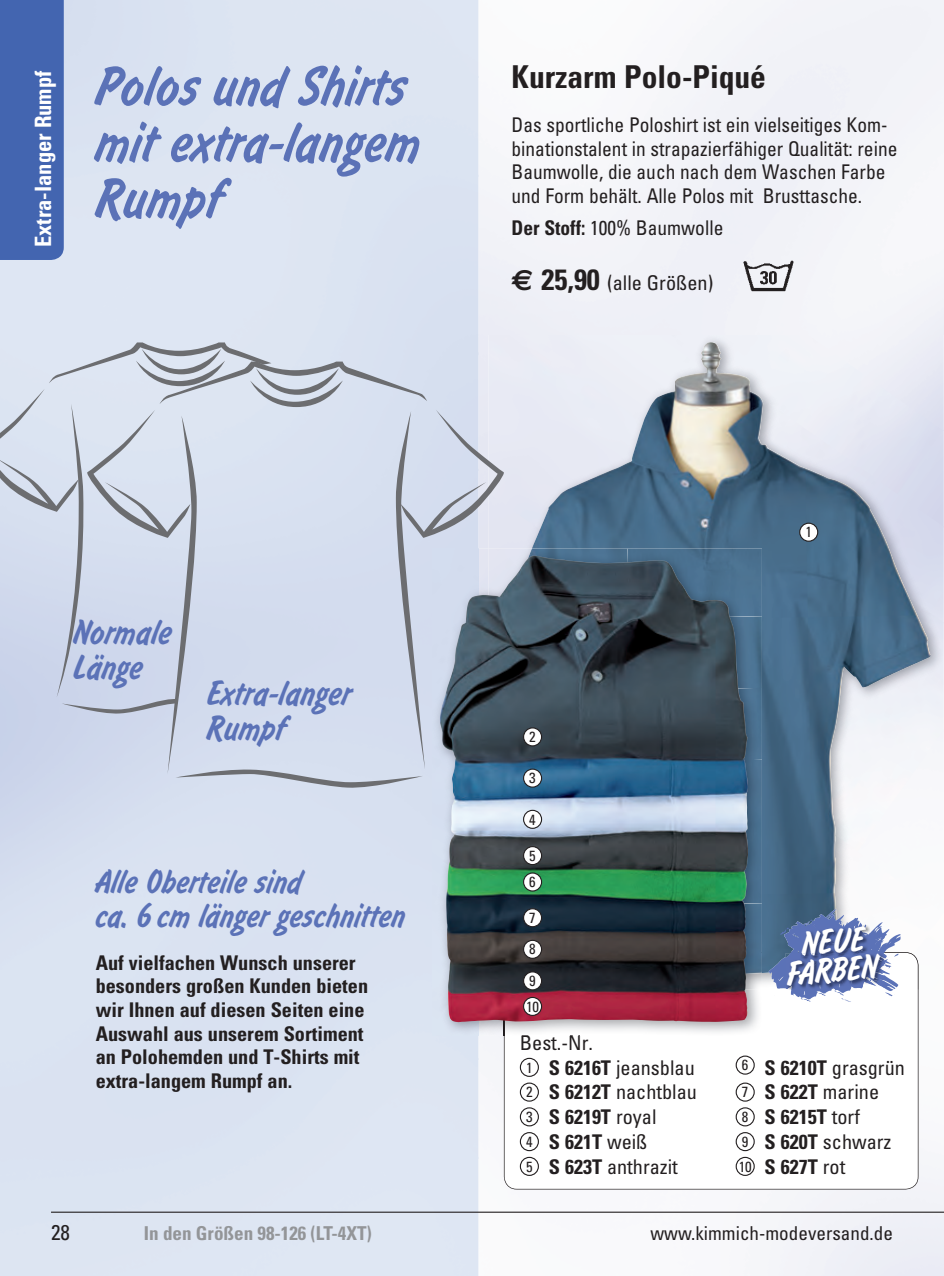
<style>
.page{position:relative;width:944px;height:1276px;background:#fff}
.page>*{position:absolute;margin:0;border:0;box-sizing:border-box;transform-origin:0 0}
.t1{font:300 56.48px/56.2px "Flash SB";color:#5b72b7}
.t2{font:300 35.1px/35.1px "Flash SB";color:#5b72b7}
.t3{font:300 34.65px/28.8px "Flash SB";color:#fff;text-align:center}
.t4{font:300 33.75px/33.8px "Flash SB";color:#5b72b7}
.t5{font:700 condensed 31.5px "Univers";color:#231f20}
.t6{font:700 condensed 22.5px "Univers";color:#fff}
.t7{font:condensed 21.38px "Univers";color:#231f20}
.t8{font:condensed 20.25px/23.6px "Univers";color:#231f20;scale:.96 1}
.t9{font:condensed 20.25px/24.8px "Univers";color:#231f20}
.t10{font:700 condensed 20.25px/23.6px "Univers";color:#231f20}
.t11{font:condensed 19.12px "Univers";color:#231f20}
.t12{font:700 condensed 19.12px "Univers";color:#939598}
.t13{font:condensed 14.62px/26.3px "Univers";color:#231f20}
.s1{font-weight:700}
.s2{font-family:"Euro Sans";font-weight:700;font-stretch:normal;font-size:29.25px}
.s3{font-weight:700;font-size:29.25px}
.s4{font-size:14.62px}
</style>
<div class="page">
<div style="left:478px;top:0;width:466px;height:1276px;background:#f3f4f9"></div>
<div style="left:0;top:117px;width:478px;height:225px;background:#dde5f2"></div>
<div style="left:227px;top:0;width:251px;height:177px;background:#dde5f2"></div>
<div style="left:0;top:326px;width:432px;height:16px;background:#dee6f3"></div>
<div style="left:367px;top:0;width:111px;height:78px;background:#dde5f2"></div>
<div style="left:0;top:805px;width:478px;height:471px;background:#dae2f1"></div>
<div style="left:0;top:1014px;width:370px;height:262px;background:#dbe4f2"></div>
<div style="left:0;top:1111px;width:232px;height:165px;background:#dbe4f2"></div>
<div style="left:0;top:1210px;width:93px;height:66px;background:#dde5f2"></div>
<div style="left:0;top:0;width:64px;height:260px;background:#4365b0"></div>
<svg style="left:504px;top:989px;width:414px;height:200px"></svg>
<div style="left:520px;top:1058px;width:18px;height:18px;background:#fff;border-radius:50%"></div>
<div style="left:520px;top:1057px;width:19px;height:20px;border:1px solid #231f20;border-radius:50%"></div>
<div style="left:520px;top:1083px;width:18px;height:18px;background:#fff;border-radius:50%"></div>
<div style="left:520px;top:1082px;width:19px;height:19px;border:1px solid #231f20;border-radius:50%"></div>
<div style="left:520px;top:1108px;width:18px;height:18px;background:#fff;border-radius:50%"></div>
<div style="left:520px;top:1107px;width:19px;height:19px;border:1px solid #231f20;border-radius:50%"></div>
<div style="left:520px;top:1132px;width:18px;height:18px;background:#fff;border-radius:50%"></div>
<div style="left:520px;top:1132px;width:19px;height:19px;border:1px solid #231f20;border-radius:50%"></div>
<div style="left:520px;top:1157px;width:18px;height:18px;background:#fff;border-radius:50%"></div>
<div style="left:520px;top:1156px;width:19px;height:20px;border:1px solid #231f20;border-radius:50%"></div>
<div style="left:736px;top:1056px;width:18px;height:18px;background:#fff;border-radius:50%"></div>
<div style="left:736px;top:1055px;width:19px;height:19px;border:1px solid #231f20;border-radius:50%"></div>
<div style="left:736px;top:1083px;width:18px;height:18px;background:#fff;border-radius:50%"></div>
<div style="left:736px;top:1082px;width:19px;height:19px;border:1px solid #231f20;border-radius:50%"></div>
<div style="left:736px;top:1108px;width:18px;height:18px;background:#fff;border-radius:50%"></div>
<div style="left:736px;top:1107px;width:19px;height:19px;border:1px solid #231f20;border-radius:50%"></div>
<div style="left:736px;top:1132px;width:18px;height:18px;background:#fff;border-radius:50%"></div>
<div style="left:736px;top:1132px;width:19px;height:19px;border:1px solid #231f20;border-radius:50%"></div>
<div style="left:736px;top:1157px;width:18px;height:18px;background:#fff;border-radius:50%"></div>
<div style="left:736px;top:1156px;width:19px;height:20px;border:1px solid #231f20;border-radius:50%"></div>
<div style="left:488px;top:335px;width:183px;height:158px;background:#e8eaf4"></div>
<img style="left:506px;top:493px;width:26px;height:55px">
<div style="left:808px;top:335px;width:136px;height:55px;background:#edeff6"></div>
<img style="left:836px;top:390px;width:108px;height:208px">
<img style="left:836px;top:598px;width:108px;height:237px">
<img style="left:836px;top:835px;width:108px;height:154px">
<img style="left:857px;top:729px;width:87px;height:166px">
<img style="left:919px;top:860px;width:25px;height:52px">
<img style="left:900px;top:952px;width:18px;height:37px">
<img style="left:532px;top:342px;width:304px;height:631px">
<img style="left:432px;top:789px;width:72px;height:246px">
<img style="left:504px;top:976px;width:258px;height:59px">
<img style="left:522px;top:1035px;width:71px;height:1px">
<img style="left:507px;top:548px;width:120px;height:8px">
<img style="left:627px;top:548px;width:135px;height:68px">
<img style="left:748px;top:616px;width:14px;height:72px">
<img style="left:748px;top:688px;width:14px;height:71px">
<img style="left:748px;top:759px;width:14px;height:144px">
<img style="left:748px;top:903px;width:14px;height:73px">
<img style="left:440px;top:556px;width:308px;height:466px">
<hr style="left:51px;top:1211px;width:893px;height:1px;background:#231f20">
<img style="left:740px;top:258px;width:58px;height:36px">
<svg style="left:0;top:342px;width:506px;height:447px;background:#c9d2e2"></svg>
<div style="left:524px;top:728px;width:18px;height:18px;background:#fff;border-radius:50%"></div>
<div style="left:523px;top:727px;width:19px;height:19px;border:1px solid #231f20;border-radius:50%"></div>
<div style="left:800px;top:523px;width:18px;height:18px;background:#fff;border-radius:50%"></div>
<div style="left:799px;top:522px;width:19px;height:20px;border:1px solid #231f20;border-radius:50%"></div>
<div style="left:524px;top:769px;width:18px;height:18px;background:#fff;border-radius:50%"></div>
<div style="left:523px;top:768px;width:19px;height:19px;border:1px solid #231f20;border-radius:50%"></div>
<div style="left:524px;top:810px;width:18px;height:18px;background:#fff;border-radius:50%"></div>
<div style="left:523px;top:810px;width:19px;height:19px;border:1px solid #231f20;border-radius:50%"></div>
<div style="left:524px;top:846px;width:18px;height:18px;background:#fff;border-radius:50%"></div>
<div style="left:523px;top:846px;width:19px;height:19px;border:1px solid #231f20;border-radius:50%"></div>
<div style="left:524px;top:873px;width:18px;height:18px;background:#fff;border-radius:50%"></div>
<div style="left:523px;top:872px;width:19px;height:19px;border:1px solid #231f20;border-radius:50%"></div>
<div style="left:524px;top:908px;width:18px;height:18px;background:#fff;border-radius:50%"></div>
<div style="left:523px;top:908px;width:19px;height:19px;border:1px solid #231f20;border-radius:50%"></div>
<div style="left:524px;top:972px;width:18px;height:18px;background:#fff;border-radius:50%"></div>
<div style="left:523px;top:971px;width:19px;height:19px;border:1px solid #231f20;border-radius:50%"></div>
<div style="left:524px;top:940px;width:18px;height:18px;background:#fff;border-radius:50%"></div>
<div style="left:523px;top:939px;width:19px;height:20px;border:1px solid #231f20;border-radius:50%"></div>
<div style="left:524px;top:997px;width:18px;height:18px;background:#fff;border-radius:50%"></div>
<div style="left:523px;top:997px;width:19px;height:19px;border:1px solid #231f20;border-radius:50%"></div>
<svg style="left:768px;top:909px;width:132px;height:93px"></svg>
<p class="t6" style="left:35px;top:247px;width:178px;rotate:-90deg">Extra-langer Rumpf</p>
<h1 class="t1" style="left:96px;top:64px;width:327px">Polos und Shirts mit extra-langem<br>Rumpf</h1>
<h3 class="t5" style="left:512px;top:66px;width:256px">Kurzarm Polo-Piqué</h3>
<p class="t8" style="left:512px;top:114px;width:403px">Das sportliche Poloshirt ist ein vielseitiges Kom - bi nations talent in strapazierfähiger Qualität: reine Baumwolle, die auch nach dem Waschen Farb e und Form behält. Alle Polos mit Brusttasche.</p>
<p class="t8" style="left:512px;top:217px;width:222px"><span class="s1">Der Stoff:</span> 100% Baumwolle</p>
<p class="t9" style="left:512px;top:272px;width:203px"><span class="s2">€</span> <span class="s3">25,90</span> (alle Größen)</p>
<h2 class="t2" style="left:73px;top:618px;width:100px">Normale<br>Länge</h2>
<h2 class="t2" style="left:207px;top:679px;width:146px">Extra-langer<br>Rumpf</h2>
<h3 class="t4" style="left:96px;top:868px;width:312px">Alle Oberteile sind<br>ca. 6 cm länger geschnitten</h3>
<p class="t10" style="left:96px;top:952px;width:274px">Auf vielfachen Wunsch unserer besonders großen Kunden bieten wir Ihnen auf diesen Seiten eine<br>Auswahl aus unserem Sortiment an Polohemden und T-Shirts mit extra-langem Rumpf an.</p>
<p class="t13" style="left:805px;top:520px;width:8px">1</p>
<p class="t13" style="left:529px;top:725px;width:8px">2</p>
<p class="t13" style="left:529px;top:766px;width:8px">3</p>
<p class="t13" style="left:529px;top:807px;width:8px">4</p>
<p class="t13" style="left:529px;top:843px;width:8px">5<br>6</p>
<p class="t13" style="left:529px;top:905px;width:8px">7</p>
<p class="t13" style="left:529px;top:937px;width:8px">8</p>
<p class="t13" style="left:529px;top:968px;width:8px">9</p>
<p class="t13" style="left:526px;top:994px;width:15px">10</p>
<p class="t9" style="left:526px;top:1031px;width:172px;text-indent:-6px">Best.-Nr.<br><span class="s4">1</span> <span class="s1">S 6216T</span> jeansblau<br><span class="s4">2</span> <span class="s1">S 6212T</span> nachtblau<br><span class="s4">3</span> <span class="s1">S 6219T</span> royal<br><span class="s4">4</span> <span class="s1">S 621T</span> weiß<br><span class="s4">5</span> <span class="s1">S 623T</span> anthrazit</p>
<h3 class="t3" style="left:783px;top:935px;width:93px;rotate:-5deg">NEUE<br>FARBEN</h3>
<p class="t9" style="left:739px;top:1056px;width:168px"><sup>6</sup> <span class="s1">S 6210T</span> grasgrün<br><span class="s4">7</span> <span class="s1">S 622T</span> marine<br><span class="s4">8</span> <span class="s1">S 6215T</span> torf<br><span class="s4">9</span> <span class="s1">S 620T</span> schwarz<br><span class="s4">10</span> <span class="s1">S 627T</span> rot</p>
<p class="t7" style="left:51px;top:1223px;width:20px">28</p>
<p class="t11" style="left:650px;top:1225px;width:244px">www.kimmich-modeversand.de</p>
<p class="t12" style="left:144px;top:1226px;width:229px">In den Größen 98-126 (LT-4XT)</p>
</div>
